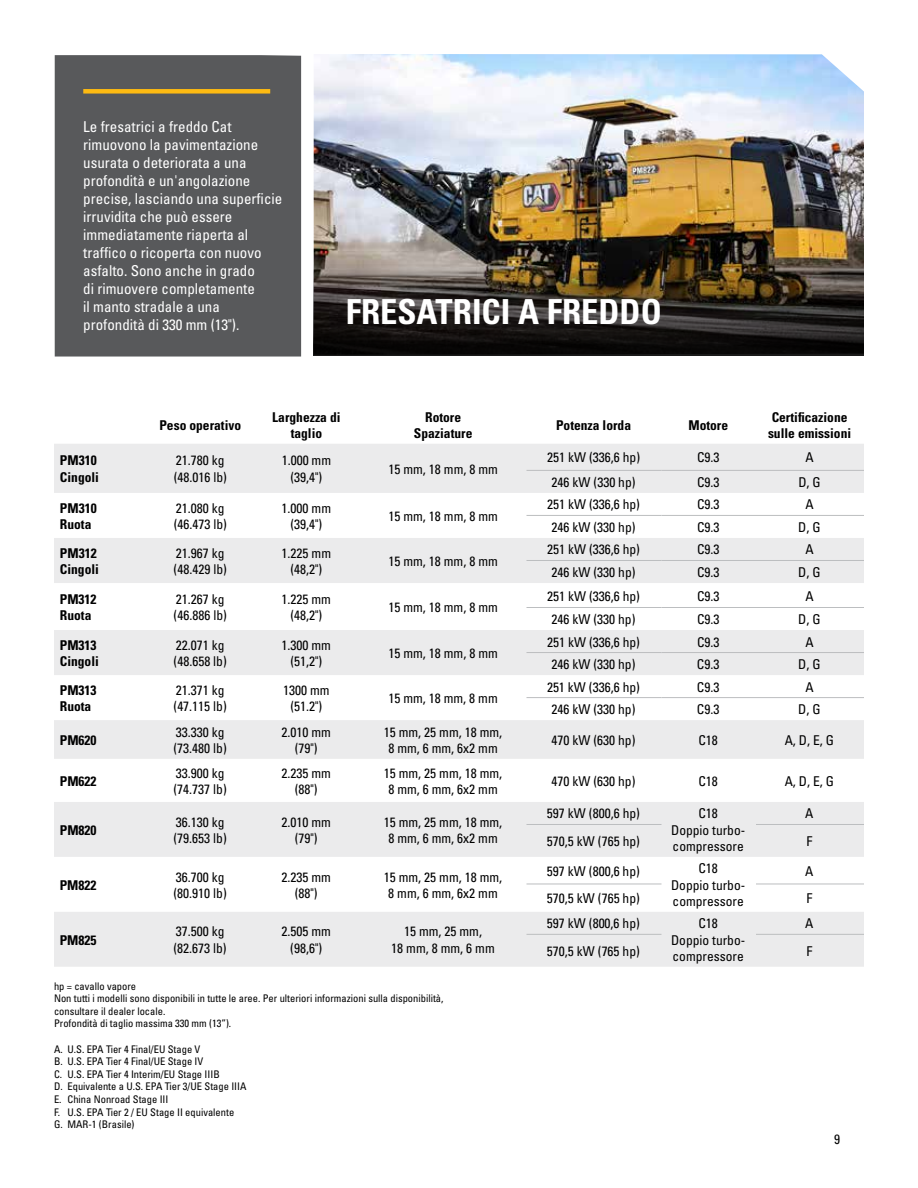
<style>
.page{position:relative;width:918px;height:1188px;background:#fff}
.page>*{position:absolute;margin:0;border:0;box-sizing:border-box;transform-origin:0 0}
.t1{font:700 condensed 34.5px "Univers LT Std";color:#fff}
.t2{font:condensed 15px/18px "Univers LT Std";color:#fff}
.t3{font:condensed 13.5px/16.2px "Univers LT Std";color:#000;text-align:center}
.t4{font:700 condensed 13.5px/16.2px "Univers LT Std";color:#000}
.t5{font:condensed 10.5px/12.6px "Univers LT Std";color:#000}
</style>
<div class="page">
<img style="left:314px;top:54px;width:550px;height:66px">
<svg style="left:54px;top:444px;width:810px;height:523px;fill:#ececed"></svg>
<div style="left:54px;top:630px;width:810px;height:45px;background:#ebebec"></div>
<hr style="left:662px;top:470px;width:94px;height:1px;background:#bcbec0">
<hr style="left:526px;top:470px;width:136px;height:1px;background:#bcbec0">
<hr style="left:756px;top:470px;width:108px;height:1px;background:#bcbec0">
<hr style="left:662px;top:515px;width:94px;height:1px;background:#bcbec0">
<hr style="left:526px;top:515px;width:136px;height:1px;background:#bcbec0">
<hr style="left:756px;top:515px;width:108px;height:1px;background:#bcbec0">
<hr style="left:662px;top:560px;width:94px;height:1px;background:#bcbec0">
<hr style="left:526px;top:560px;width:136px;height:1px;background:#bcbec0">
<hr style="left:756px;top:560px;width:108px;height:1px;background:#bcbec0">
<hr style="left:662px;top:607px;width:94px;height:1px;background:#bcbec0">
<hr style="left:526px;top:607px;width:136px;height:1px;background:#bcbec0">
<hr style="left:662px;top:652px;width:94px;height:1px;background:#bcbec0">
<hr style="left:526px;top:652px;width:136px;height:1px;background:#bcbec0">
<hr style="left:756px;top:652px;width:108px;height:1px;background:#bcbec0">
<hr style="left:662px;top:697px;width:94px;height:1px;background:#bcbec0">
<hr style="left:526px;top:697px;width:136px;height:1px;background:#bcbec0">
<hr style="left:756px;top:697px;width:108px;height:1px;background:#bcbec0">
<hr style="left:756px;top:607px;width:108px;height:1px;background:#bcbec0">
<hr style="left:526px;top:824px;width:136px;height:1px;background:#bcbec0">
<hr style="left:756px;top:824px;width:108px;height:1px;background:#bcbec0">
<hr style="left:526px;top:884px;width:136px;height:1px;background:#bcbec0">
<hr style="left:756px;top:884px;width:108px;height:1px;background:#bcbec0">
<hr style="left:526px;top:934px;width:136px;height:1px;background:#bcbec0">
<hr style="left:756px;top:934px;width:108px;height:1px;background:#bcbec0">
<img style="left:313px;top:120px;width:551px;height:235px">
<div style="left:55px;top:55px;width:246px;height:302px;background:#58595b"></div>
<div style="left:83px;top:89px;width:187px;height:5px;background:#fdba12"></div>
<p class="t2" style="left:83px;top:118px;width:201px">Le fresatrici a freddo Cat rimuovono la pavimentazione usurata o deteriorata a una profondità e un'angolazione precise, lasciando una superficie irruvidita che può essere immediatamente riaperta al traffico o ricoperta con nuovo asfalto. Sono anche in grado<br>di rimuovere completamente<br>il manto stradale a una profondità di 330 mm (13").</p>
<h1 class="t1" style="left:346px;top:291px;width:318px">FRESATRICI A FREDDO</h1>
<p class="t4" style="left:159px;top:417px;width:83px">Peso operativo</p>
<p class="t4" style="left:272px;top:409px;width:70px;text-align:center">Larghezza di taglio</p>
<p class="t4" style="left:414px;top:409px;width:60px;text-align:center">Rotore<br>Spaziature</p>
<p class="t4" style="left:556px;top:417px;width:77px">Potenza lorda</p>
<p class="t4" style="left:689px;top:417px;width:41px">Motore</p>
<p class="t4" style="left:768px;top:409px;width:85px">Certificazione sulle emissioni</p>
<p class="t4" style="left:60px;top:453px;width:41px">PM310<br>Cingoli</p>
<p class="t3" style="left:174px;top:452px;width:55px;text-align:left">21.780 kg (48.016 lb)</p>
<p class="t3" style="left:282px;top:452px;width:51px">1.000 mm (39,4")</p>
<p class="t3" style="left:389px;top:460px;width:111px">15 mm, 18 mm, 8 mm</p>
<p class="t3" style="left:547px;top:449px;width:94px">251 kW (336,6 hp)</p>
<p class="t3" style="left:697px;top:449px;width:24px">C9.3</p>
<p class="t3" style="left:805px;top:449px;width:10px">A</p>
<p class="t3" style="left:552px;top:474px;width:85px">246 kW (330 hp)</p>
<p class="t3" style="left:697px;top:474px;width:24px">C9.3</p>
<p class="t3" style="left:798px;top:474px;width:24px">D, G</p>
<p class="t4" style="left:60px;top:500px;width:38px">PM310<br>Ruota</p>
<p class="t3" style="left:174px;top:500px;width:55px;text-align:left">21.080 kg (46.473 lb)</p>
<p class="t3" style="left:282px;top:500px;width:51px">1.000 mm (39,4")</p>
<p class="t3" style="left:388px;top:508px;width:111px">15 mm, 18 mm, 8 mm</p>
<p class="t3" style="left:547px;top:496px;width:94px">251 kW (336,6 hp)</p>
<p class="t3" style="left:697px;top:496px;width:24px">C9.3</p>
<p class="t3" style="left:805px;top:496px;width:10px">A</p>
<p class="t3" style="left:552px;top:519px;width:85px">246 kW (330 hp)</p>
<p class="t3" style="left:697px;top:519px;width:24px">C9.3</p>
<p class="t3" style="left:798px;top:519px;width:24px">D, G</p>
<p class="t4" style="left:60px;top:545px;width:41px">PM312<br>Cingoli</p>
<p class="t3" style="left:174px;top:545px;width:55px;text-align:left">21.967 kg (48.429 lb)</p>
<p class="t3" style="left:282px;top:545px;width:51px">1.225 mm (48,2")</p>
<p class="t3" style="left:388px;top:553px;width:111px">15 mm, 18 mm, 8 mm</p>
<p class="t3" style="left:547px;top:541px;width:94px">251 kW (336,6 hp)</p>
<p class="t3" style="left:697px;top:541px;width:24px">C9.3</p>
<p class="t3" style="left:805px;top:541px;width:10px">A</p>
<p class="t3" style="left:552px;top:564px;width:85px">246 kW (330 hp)</p>
<p class="t3" style="left:697px;top:564px;width:24px">C9.3</p>
<p class="t3" style="left:798px;top:564px;width:24px">D, G</p>
<p class="t4" style="left:60px;top:591px;width:38px">PM312<br>Ruota</p>
<p class="t3" style="left:174px;top:591px;width:55px;text-align:left">21.267 kg (46.886 lb)</p>
<p class="t3" style="left:282px;top:591px;width:51px">1.225 mm (48,2")</p>
<p class="t3" style="left:388px;top:599px;width:111px">15 mm, 18 mm, 8 mm</p>
<p class="t3" style="left:547px;top:587px;width:94px">251 kW (336,6 hp)</p>
<p class="t3" style="left:697px;top:587px;width:24px">C9.3</p>
<p class="t3" style="left:805px;top:587px;width:10px">A</p>
<p class="t3" style="left:552px;top:611px;width:85px">246 kW (330 hp)</p>
<p class="t3" style="left:697px;top:611px;width:24px">C9.3</p>
<p class="t3" style="left:798px;top:611px;width:24px">D, G</p>
<p class="t4" style="left:60px;top:637px;width:41px">PM313<br>Cingoli</p>
<p class="t3" style="left:174px;top:637px;width:55px;text-align:left">22.071 kg (48.658 lb)</p>
<p class="t3" style="left:282px;top:637px;width:51px">1.300 mm (51,2")</p>
<p class="t3" style="left:388px;top:645px;width:111px">15 mm, 18 mm, 8 mm</p>
<p class="t3" style="left:547px;top:633px;width:94px">251 kW (336,6 hp)</p>
<p class="t3" style="left:697px;top:633px;width:24px">C9.3</p>
<p class="t3" style="left:805px;top:633px;width:10px">A</p>
<p class="t3" style="left:552px;top:656px;width:85px">246 kW (330 hp)</p>
<p class="t3" style="left:697px;top:656px;width:24px">C9.3</p>
<p class="t3" style="left:798px;top:656px;width:24px">D, G</p>
<p class="t4" style="left:60px;top:682px;width:38px">PM313<br>Ruota</p>
<p class="t3" style="left:174px;top:682px;width:55px;text-align:left">21.371 kg (47.115 lb)</p>
<p class="t3" style="left:283px;top:682px;width:48px">1300 mm (51.2")</p>
<p class="t3" style="left:388px;top:690px;width:111px">15 mm, 18 mm, 8 mm</p>
<p class="t3" style="left:547px;top:679px;width:94px">251 kW (336,6 hp)</p>
<p class="t3" style="left:697px;top:679px;width:24px">C9.3</p>
<p class="t3" style="left:805px;top:679px;width:10px">A</p>
<p class="t3" style="left:551px;top:701px;width:85px">246 kW (330 hp)</p>
<p class="t3" style="left:697px;top:701px;width:24px">C9.3</p>
<p class="t3" style="left:798px;top:701px;width:24px">D, G</p>
<p class="t4" style="left:60px;top:732px;width:38px">PM620</p>
<p class="t3" style="left:174px;top:724px;width:55px;text-align:left">33.330 kg (73.480 lb)</p>
<p class="t3" style="left:282px;top:724px;width:51px">2.010 mm (79")</p>
<p class="t3" style="left:384px;top:724px;width:120px">15 mm, 25 mm, 18 mm,<br>8 mm, 6 mm, 6x2 mm</p>
<p class="t3" style="left:551px;top:732px;width:85px">470 kW (630 hp)</p>
<p class="t3" style="left:698px;top:732px;width:21px">C18</p>
<p class="t3" style="left:785px;top:732px;width:51px">A, D, E, G</p>
<p class="t4" style="left:60px;top:773px;width:38px">PM622</p>
<p class="t3" style="left:174px;top:764px;width:55px;text-align:left">33.900 kg (74.737 lb)</p>
<p class="t3" style="left:282px;top:764px;width:51px">2.235 mm (88")</p>
<p class="t3" style="left:384px;top:764px;width:120px">15 mm, 25 mm, 18 mm,<br>8 mm, 6 mm, 6x2 mm</p>
<p class="t3" style="left:551px;top:773px;width:85px">470 kW (630 hp)</p>
<p class="t3" style="left:698px;top:773px;width:21px">C18</p>
<p class="t3" style="left:785px;top:773px;width:51px">A, D, E, G</p>
<p class="t4" style="left:60px;top:822px;width:38px">PM820</p>
<p class="t3" style="left:174px;top:814px;width:55px;text-align:left">36.130 kg (79.653 lb)</p>
<p class="t3" style="left:282px;top:814px;width:51px">2.010 mm (79")</p>
<p class="t3" style="left:384px;top:814px;width:120px">15 mm, 25 mm, 18 mm,<br>8 mm, 6 mm, 6x2 mm</p>
<p class="t3" style="left:547px;top:805px;width:94px">597 kW (800,6 hp)</p>
<p class="t3" style="left:671px;top:805px;width:76px">C18<br>Doppio turbo&shy;compressore</p>
<p class="t3" style="left:805px;top:805px;width:10px">A</p>
<p class="t3" style="left:547px;top:833px;width:94px">570,5 kW (765 hp)</p>
<p class="t3" style="left:806px;top:833px;width:7px">F</p>
<p class="t4" style="left:60px;top:877px;width:38px">PM822</p>
<p class="t3" style="left:174px;top:868px;width:55px;text-align:left">36.700 kg (80.910 lb)</p>
<p class="t3" style="left:282px;top:868px;width:51px">2.235 mm (88")</p>
<p class="t3" style="left:384px;top:868px;width:120px">15 mm, 25 mm, 18 mm,<br>8 mm, 6 mm, 6x2 mm</p>
<p class="t4" style="left:60px;top:932px;width:38px">PM825</p>
<p class="t3" style="left:174px;top:923px;width:55px;text-align:left">37.500 kg (82.673 lb)</p>
<p class="t3" style="left:282px;top:923px;width:51px">2.505 mm (98,6")</p>
<p class="t3" style="left:391px;top:923px;width:105px">15 mm, 25 mm,<br>18 mm, 8 mm, 6 mm</p>
<p class="t5" style="left:54px;top:979px;width:391px">hp = cavallo vapore<br>Non tutti i modelli sono disponibili in tutte le aree. Per ulteriori informazioni sulla disponibilità, consultare il dealer locale.<br>Profondità di taglio massima 330 mm (13”).</p>
<p class="t5" style="left:54px;top:1042px;width:194px">A. U.S. EPA Tier 4 Final/EU Stage V<br>B. U.S. EPA Tier 4 Final/UE Stage IV<br>C. U.S. EPA Tier 4 Interim/EU Stage IIIB<br>D. Equivalente a U.S. EPA Tier 3/UE Stage IIIA E. China Nonroad Stage III<br>F. U.S. EPA Tier 2 / EU Stage II equivalente<br>G. MAR-1 (Brasile)</p>
<p class="t3" style="left:547px;top:863px;width:94px">597 kW (800,6 hp)</p>
<p class="t3" style="left:671px;top:860px;width:76px">C18<br>Doppio turbo&shy;compressore</p>
<p class="t3" style="left:805px;top:863px;width:10px">A</p>
<p class="t3" style="left:547px;top:890px;width:94px">570,5 kW (765 hp)</p>
<p class="t3" style="left:806px;top:890px;width:7px">F</p>
<p class="t3" style="left:547px;top:915px;width:94px">597 kW (800,6 hp)</p>
<p class="t3" style="left:671px;top:915px;width:76px">C18<br>Doppio turbo&shy;compressore</p>
<p class="t3" style="left:805px;top:915px;width:10px">A</p>
<p class="t3" style="left:547px;top:943px;width:94px">570,5 kW (765 hp)</p>
<p class="t3" style="left:806px;top:943px;width:7px">F</p>
<p class="t3" style="left:834px;top:1131px;width:7px">9</p>
</div>
